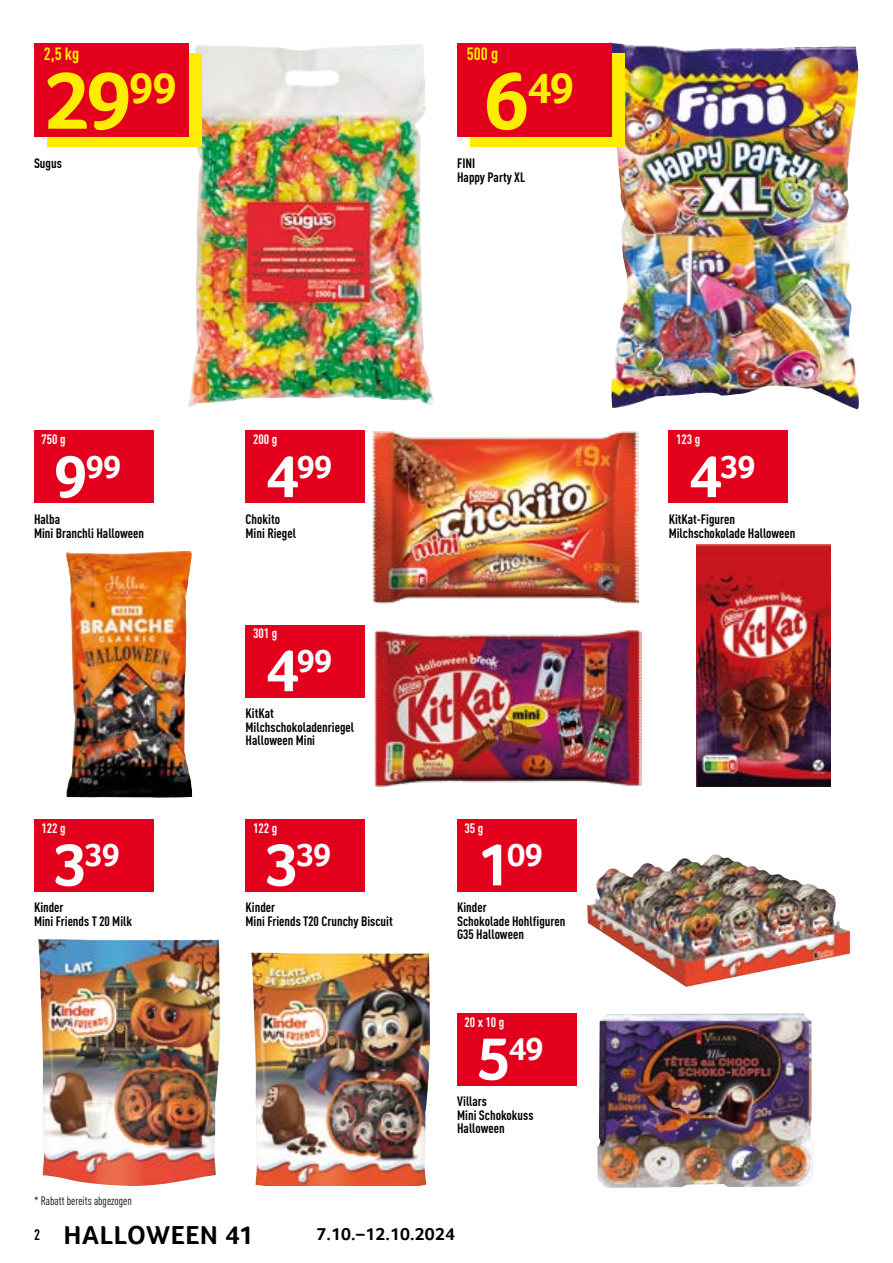
<style>
.page{position:relative;width:893px;height:1263px;background:#fff}
.page>*{position:absolute;margin:0;border:0;box-sizing:border-box;transform-origin:0 0}
.Preis_HOT{font:700 84px "Transgourmet";color:#ffed00}
.Preis_HOT-2{font:700 44.55px "Transgourmet";color:#ffed00}
.Preis_weiss{font:700 33.3px "Transgourmet";letter-spacing:-.03em;color:#fff}
.t1{font:700 26.7px "Transgourmet";letter-spacing:.025em;color:#000}
.t2{font:700 18px "Transgourmet";letter-spacing:.01em;color:#000}
.Unit_HOT{font:700 condensed 17.55px "DINOT";color:#ffed00}
.t3{font:700 condensed 13.5px/13.5px "DINOT";color:#000}
.Unit_weiss{font:700 condensed 13.5px "DINOT";color:#fff}
.t4{font:condensed 12px "DINOT";color:#000}
.s1{font-size:84px}
.s2{font-size:61.5px}
.s3{font-family:"DINOT";font-stretch:condensed;font-size:15px}
</style>
<div class="page">
<img style="left:188px;top:44px;width:245px;height:363px">
<img style="left:611px;top:43px;width:248px;height:366px">
<img style="left:66px;top:551px;width:126px;height:247px">
<img style="left:372px;top:431px;width:266px;height:173px">
<img style="left:374px;top:630px;width:268px;height:156px">
<img style="left:697px;top:544px;width:134px;height:243px">
<img style="left:38px;top:939px;width:182px;height:247px">
<img style="left:251px;top:953px;width:179px;height:233px">
<img style="left:587px;top:854px;width:263px;height:133px">
<img style="left:597px;top:1013px;width:216px;height:175px">
<div style="left:47px;top:53px;width:155px;height:94px;background:#ffed00"></div>
<div style="left:34px;top:43px;width:155px;height:93px;background:#e3001d"></div>
<div style="left:470px;top:53px;width:155px;height:94px;background:#ffed00"></div>
<div style="left:457px;top:43px;width:155px;height:93px;background:#e3001d"></div>
<div style="left:34px;top:431px;width:119px;height:72px;background:#e3001d"></div>
<div style="left:246px;top:431px;width:119px;height:72px;background:#e3001d"></div>
<div style="left:246px;top:625px;width:119px;height:72px;background:#e3001d"></div>
<div style="left:669px;top:431px;width:119px;height:72px;background:#e3001d"></div>
<div style="left:34px;top:819px;width:119px;height:72px;background:#e3001d"></div>
<div style="left:246px;top:819px;width:119px;height:72px;background:#e3001d"></div>
<div style="left:457px;top:819px;width:119px;height:72px;background:#e3001d"></div>
<div style="left:457px;top:1013px;width:119px;height:72px;background:#e3001d"></div>
<p class="Unit_HOT" style="left:44px;top:43px;width:37px">2,5 kg</p>
<p class="Unit_HOT" style="left:467px;top:43px;width:33px">500 g</p>
<p class="Preis_HOT" style="left:44px;top:51px;width:135px">29<sup>99</sup></p>
<p class="Preis_HOT-2" style="left:484px;top:62px;width:92px"><span class="s1">6</span>49</p>
<p class="t3" style="left:34px;top:156px;width:29px">Sugus</p>
<p class="t3" style="left:457px;top:156px;width:70px">FINI<br>Happy Party XL</p>
<p class="Unit_weiss" style="left:41px;top:431px;width:26px">750 g</p>
<p class="Unit_weiss" style="left:253px;top:431px;width:26px">200 g</p>
<p class="Preis_weiss" style="left:54px;top:447px;width:69px"><span class="s2">9</span>99</p>
<p class="Preis_weiss" style="left:265px;top:447px;width:68px"><span class="s2">4</span>99</p>
<p class="t3" style="left:34px;top:512px;width:112px">Halba<br>Mini Branchli Halloween</p>
<p class="t3" style="left:246px;top:512px;width:52px">Chokito<br>Mini Riegel</p>
<p class="Unit_weiss" style="left:253px;top:625px;width:26px">301 g</p>
<p class="Preis_weiss" style="left:265px;top:641px;width:68px"><span class="s2">4</span>99</p>
<p class="t3" style="left:246px;top:706px;width:110px">KitKat<br>Milchschokoladenriegel<br>Halloween Mini</p>
<p class="Unit_weiss" style="left:41px;top:819px;width:26px">122 g</p>
<p class="Unit_weiss" style="left:253px;top:819px;width:26px">122 g</p>
<p class="Unit_weiss" style="left:465px;top:819px;width:20px">35 g</p>
<p class="Preis_weiss" style="left:54px;top:835px;width:68px"><span class="s2">3</span>39</p>
<p class="Preis_weiss" style="left:265px;top:835px;width:68px"><span class="s2">3</span>39</p>
<p class="Preis_weiss" style="left:477px;top:835px;width:68px"><span class="s2">1</span>09</p>
<p class="t3" style="left:34px;top:900px;width:100px">Kinder<br>Mini Friends T 20 Milk</p>
<p class="t3" style="left:246px;top:900px;width:149px">Kinder<br>Mini Friends T20 Crunchy Biscuit</p>
<p class="t3" style="left:457px;top:900px;width:110px">Kinder<br>Schokolade Hohlfiguren<br>G35 Halloween</p>
<p class="Unit_weiss" style="left:465px;top:1014px;width:41px">20 x 10 g</p>
<p class="Preis_weiss" style="left:477px;top:1029px;width:68px"><span class="s2">5</span>49</p>
<p class="t3" style="left:457px;top:1095px;width:78px">Villars<br>Mini Schokokuss<br>Halloween</p>
<p class="t4" style="left:34px;top:1194px;width:99px">* Rabatt bereits abgezogen</p>
<p class="t1" style="left:34px;top:1220px;width:221px"><span class="s3">2</span> HALLOWEEN 41</p>
<p class="t2" style="left:316px;top:1224px;width:140px">7.10.–12.10.2024</p>
<p class="Unit_weiss" style="left:676px;top:431px;width:26px">123 g</p>
<p class="Preis_weiss" style="left:688px;top:447px;width:69px"><span class="s2">4</span>39</p>
<p class="t3" style="left:669px;top:512px;width:128px">KitKat-Figuren<br>Milchschokolade Halloween</p>
</div>
